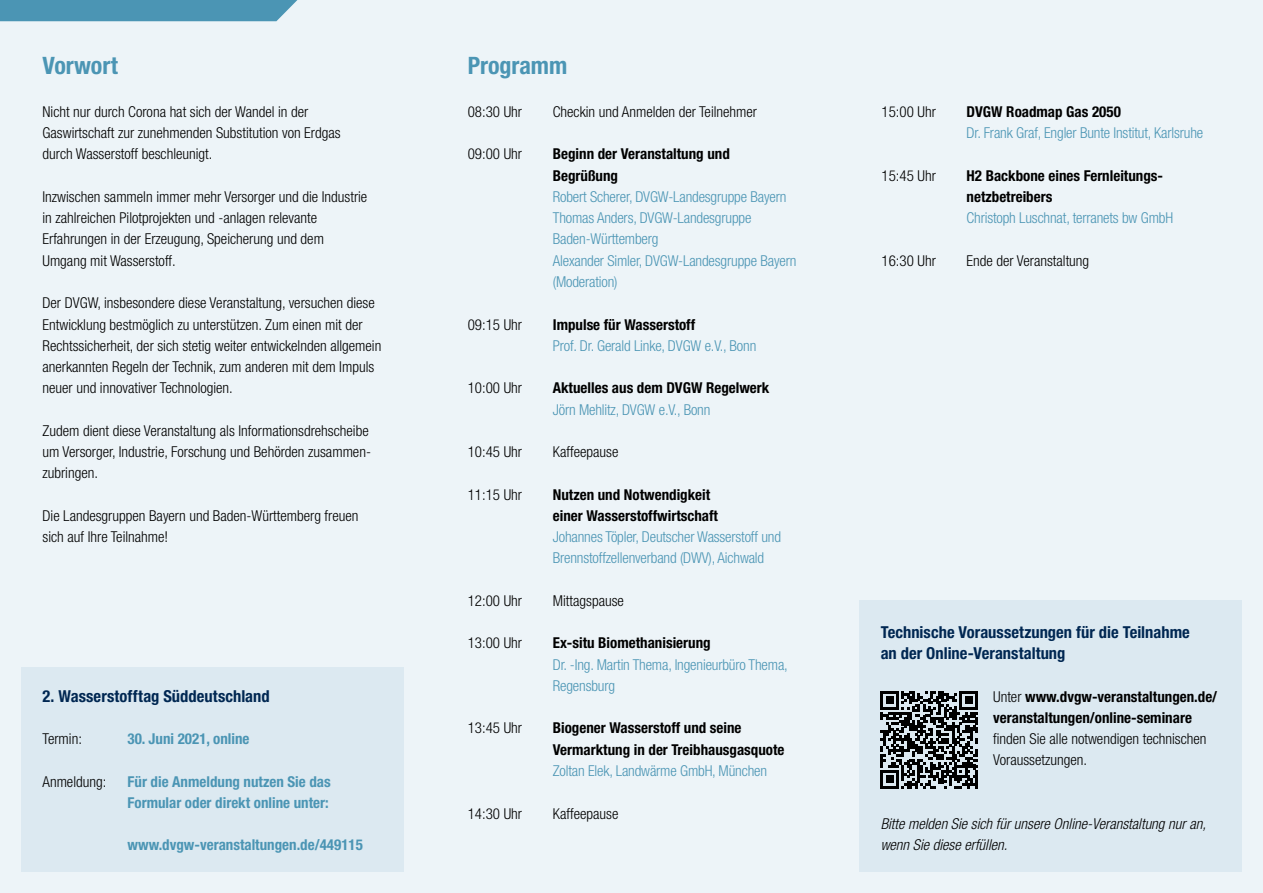
<style>
.page{position:relative;width:1263px;height:893px;background:#edf4f8}
.page>*{position:absolute;margin:0;border:0;box-sizing:border-box;transform-origin:0 0}
.t1{font:700 condensed 24px "Helvetica Neue LT Pro";letter-spacing:-.005em;color:#4b95b4}
.t2{font:700 condensed 24px "Helvetica Neue LT Std";letter-spacing:-.005em;color:#4b95b4}
.t3{font:700 condensed 16.5px/21.3px "Helvetica Neue LT Std";color:#002752}
.t4{font:700 condensed 16.5px "Helvetica Neue LT Pro";letter-spacing:.005em;color:#002752}
.t5{font:300 condensed 15px/21.3px "Helvetica Neue LT Std";color:#000}
.t6{font:300 condensed 15px/21.3px "Helvetica Neue LT Pro";letter-spacing:-.01em;color:#4b95b4}
.t7{font:700 condensed 15px/21.3px "Helvetica Neue LT Pro";color:#000}
.t8{font:300 condensed 15px "Helvetica Neue LT Pro";color:#000}
.t9{font:700 condensed 15px/21.3px "Helvetica Neue LT Pro";color:#4b95b4}
.t10{font:italic 300 condensed 15px/21.3px "Helvetica Neue LT Std";color:#000}
.t11{font:700 condensed 15px/21.3px "Helvetica Neue LT Std";color:#000}
.s1{font-weight:300}
</style>
<div class="page">
<div style="left:0;top:0;width:297px;height:21px;background:#4b95b4"></div>
<div style="left:21px;top:668px;width:383px;height:204px;background:#dce9f1"></div>
<div style="left:859px;top:601px;width:383px;height:271px;background:#dce9f1"></div>
<svg style="left:880px;top:691px;width:98px;height:98px"></svg>
<hr style="left:975px;top:770px;width:3px;height:19px;background:#000">
<h1 class="t2" style="left:43px;top:51px;width:77px">Vorwort</h1>
<p class="t5" style="left:43px;top:101px;width:300px">Nicht nur durch Corona hat sich der Wandel in der<br>Gaswirtschaft zur zunehmenden Substitution von Erdgas durch Wasserstoff beschleunigt.</p>
<p class="t5" style="left:43px;top:186px;width:326px">Inzwischen sammeln immer mehr Versorger und die Industrie in zahlreichen Pilotprojekten und -anlagen relevante Erfahrungen in der Erzeugung, Speicherung und dem Umgang mit Wasserstoff.</p>
<p class="t5" style="left:43px;top:292px;width:340px">Der DVGW, insbesondere diese Veranstaltung, versuchen diese Entwicklung bestmöglich zu unterstützen. Zum einen mit der Rechtssicherheit, der sich stetig weiter entwickelnden allgemein anerkannten Regeln der Technik, zum anderen mit dem Impuls neuer und innovativer Technologien.</p>
<p class="t5" style="left:43px;top:420px;width:330px">Zudem dient diese Veranstaltung als Informationsdrehscheibe um Versorger, Industrie, Forschung und Behörden zusammen&shy;zubringen.</p>
<p class="t5" style="left:43px;top:505px;width:317px">Die Landesgruppen Bayern und Baden-Württemberg freuen sich auf Ihre Teilnahme!</p>
<p class="t4" style="left:43px;top:686px;width:229px">2. Wasserstofftag Süddeutschland</p>
<p class="t8" style="left:43px;top:730px;width:41px">Termin:</p>
<p class="t9" style="left:128px;top:728px;width:123px">30. Juni 2021, online</p>
<p class="t8" style="left:43px;top:773px;width:65px">Anmeldung:</p>
<p class="t9" style="left:128px;top:771px;width:205px">Für die Anmeldung nutzen Sie das<br>Formular oder direkt online unter:</p>
<p class="t9" style="left:128px;top:834px;width:237px">www.dvgw-veranstaltungen.de/449115</p>
<h1 class="t1" style="left:468px;top:52px;width:101px">Programm</h1>
<p class="t8" style="left:468px;top:103px;width:56px">08:30 Uhr</p>
<p class="t8" style="left:553px;top:103px;width:206px">Checkin und Anmelden der Teilnehmer</p>
<p class="t8" style="left:468px;top:146px;width:56px">09:00 Uhr</p>
<p class="t7" style="left:553px;top:144px;width:179px">Beginn der Veranstaltung und<br>Begrüßung</p>
<p class="t6" style="left:553px;top:186px;width:245px">Robert Scherer, DVGW-Landesgruppe Bayern<br>Thomas Anders, DVGW-Landesgruppe<br>Baden-Württemberg<br>Alexander Simler, DVGW-Landesgruppe Bayern (Moderation)</p>
<p class="t8" style="left:468px;top:316px;width:56px">09:15 Uhr</p>
<p class="t7" style="left:553px;top:314px;width:144px">Impulse für Wasserstoff</p>
<p class="t6" style="left:553px;top:335px;width:205px">Prof. Dr. Gerald Linke, DVGW e.V., Bonn</p>
<p class="t8" style="left:468px;top:379px;width:56px">10:00 Uhr</p>
<p class="t7" style="left:553px;top:377px;width:218px">Aktuelles aus dem DVGW Regelwerk</p>
<p class="t6" style="left:553px;top:399px;width:159px">Jörn Mehlitz, DVGW e.V., Bonn</p>
<p class="t8" style="left:468px;top:443px;width:56px">10:45 Uhr</p>
<p class="t8" style="left:553px;top:443px;width:67px">Kaffeepause</p>
<p class="t8" style="left:468px;top:486px;width:56px">11:15 Uhr</p>
<p class="t7" style="left:553px;top:484px;width:167px">Nutzen und Notwendigkeit einer Wasserstoffwirtschaft</p>
<p class="t6" style="left:553px;top:526px;width:230px">Johannes Töpler, Deutscher Wasserstoff und<br>Brennstoffzellenverband (DWV), Aichwald</p>
<p class="t8" style="left:468px;top:592px;width:56px">12:00 Uhr</p>
<p class="t8" style="left:553px;top:592px;width:73px">Mittagspause</p>
<p class="t8" style="left:468px;top:634px;width:56px">13:00 Uhr</p>
<p class="t7" style="left:553px;top:632px;width:159px">Ex-situ Biomethanisierung</p>
<p class="t6" style="left:553px;top:654px;width:237px">Dr. -Ing. Martin Thema, Ingenieurbüro Thema,<br>Regensburg</p>
<p class="t8" style="left:468px;top:719px;width:56px">13:45 Uhr</p>
<p class="t7" style="left:553px;top:717px;width:233px">Biogener Wasserstoff und seine<br>Vermarktung in der Treibhausgasquote</p>
<p class="t6" style="left:553px;top:760px;width:216px">Zoltan Elek, Landwärme GmbH, München</p>
<p class="t8" style="left:468px;top:805px;width:56px">14:30 Uhr</p>
<p class="t8" style="left:553px;top:805px;width:67px">Kaffeepause</p>
<p class="t8" style="left:881px;top:103px;width:56px">15:00 Uhr</p>
<p class="t7" style="left:966px;top:101px;width:156px">DVGW Roadmap Gas 2050</p>
<p class="t6" style="left:966px;top:122px;width:238px">Dr. Frank Graf, Engler Bunte Institut, Karlsruhe</p>
<p class="t8" style="left:881px;top:167px;width:56px">15:45 Uhr</p>
<p class="t7" style="left:966px;top:165px;width:198px">H2 Backbone eines Fernleitungs&shy;netzbetreibers</p>
<p class="t6" style="left:966px;top:207px;width:208px">Christoph Luschnat, terranets bw GmbH</p>
<p class="t8" style="left:881px;top:252px;width:56px">16:30 Uhr</p>
<p class="t8" style="left:966px;top:252px;width:124px">Ende der Veranstaltung</p>
<p class="t3" style="left:881px;top:621px;width:311px">Technische Voraussetzungen für die Teilnahme an der Online-Veranstaltung</p>
<p class="t11" style="left:993px;top:685px;width:226px"><span class="s1">Unter</span> www.dvgw-veranstaltungen.de/ veranstaltungen/online-seminare</p>
<p class="t5" style="left:993px;top:728px;width:215px">finden Sie alle notwendigen technischen<br>Voraussetzungen.</p>
<p class="t10" style="left:881px;top:814px;width:327px">Bitte melden Sie sich für unsere Online-Veranstaltung nur an, wenn Sie diese erfüllen.</p>
</div>
